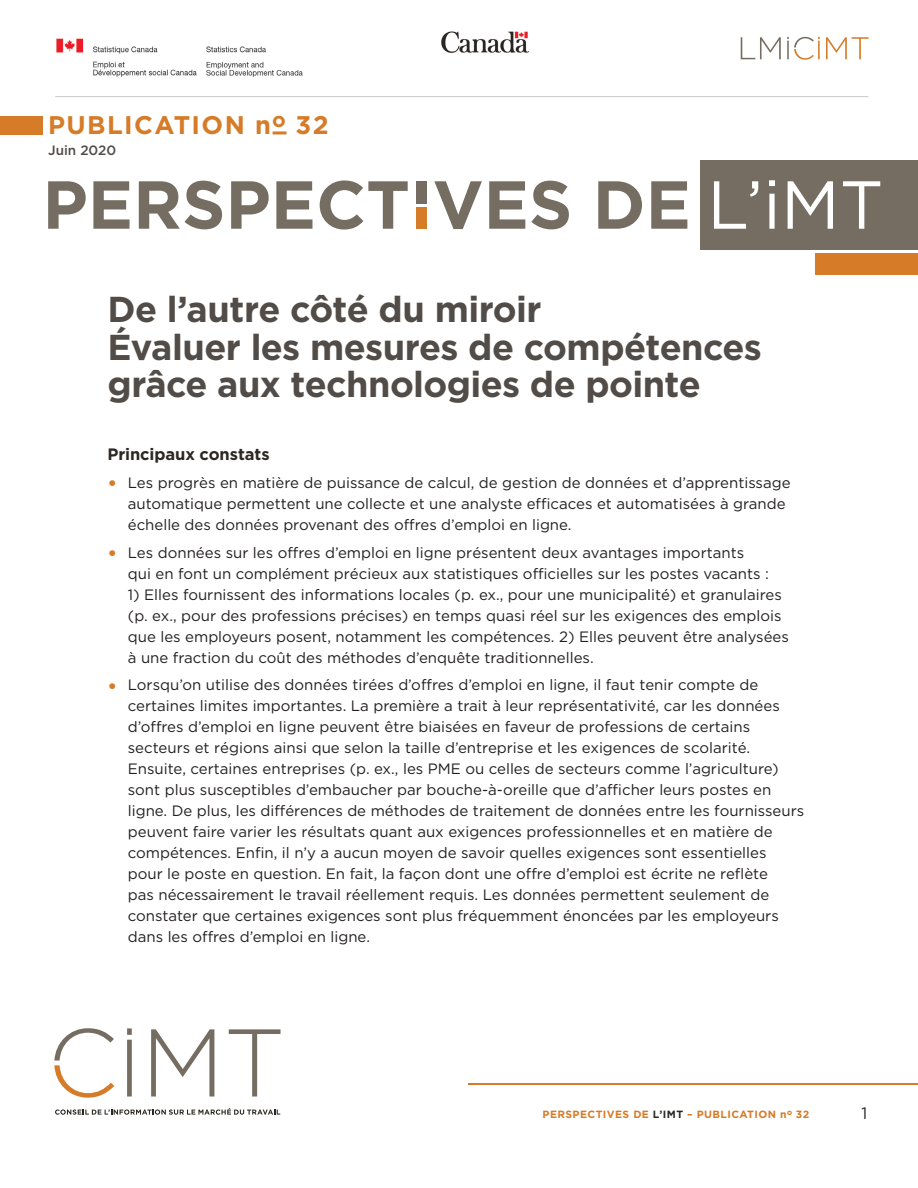
<style>
.page{position:relative;width:918px;height:1188px;background:#fff}
.page>*{position:absolute;margin:0;border:0;box-sizing:border-box;transform-origin:0 0}
.t1{font:700 36px/37.5px "Gotham HTF";letter-spacing:-.015em;color:#514c48}
.t2{font:700 25.5px "Gotham HTF";letter-spacing:.055em;color:#d67b27}
.t3{font:700 16.5px "Gotham HTF";letter-spacing:-.005em;color:#2b2824}
.t4{font:16.5px "Gotham HTF";color:#2b2824}
.t5{font:15px/21px "Gotham HTF";color:#231f20}
.t6{font:500 13.5px "Gotham HTF";color:#514c48}
.t7{font:700 10.5px "Gotham HTF";letter-spacing:.04em;color:#d67b27}
.s1{font-weight:700;font-size:19.5px;color:#d67b27}
.s2{color:#2b2824}
</style>
<div class="page">
<hr style="left:468px;top:1083px;width:450px;height:2px;background:#d67b27">
<svg style="left:55px;top:1108px;width:225px;height:7px"></svg>
<svg style="left:54px;top:1028px;width:227px;height:70px"></svg>
<div style="left:0;top:116px;width:42px;height:18px;background:#d67b27"></div>
<hr style="left:273px;top:131px;width:14px;height:3px;background:#d67b27">
<div style="left:701px;top:160px;width:217px;height:90px;background:#756d62"></div>
<div style="left:815px;top:253px;width:103px;height:22px;background:#d67b27"></div>
<svg style="left:48px;top:180px;width:639px;height:50px"></svg>
<svg style="left:714px;top:180px;width:166px;height:49px"></svg>
<div style="left:416px;top:207px;width:11px;height:22px;background:#d67b27"></div>
<div style="left:416px;top:181px;width:11px;height:22px;background:#756d62"></div>
<svg style="left:741px;top:37px;width:128px;height:23px"></svg>
<hr style="left:55px;top:96px;width:815px;height:3px;background:#231f20;opacity:.75">
<img style="left:56px;top:31px;width:473px;height:46px">
<h2 class="t2" style="left:48px;top:111px;width:282px">PUBLICATION n<sup>O</sup> 32</h2>
<p class="t6" style="left:48px;top:143px;width:70px">Juin 2020</p>
<h1 class="t1" style="left:108px;top:290px;width:656px">De l’autre côté du miroir<br>Évaluer les mesures de compétences grâce aux technologies de pointe</h1>
<p class="t3" style="left:108px;top:445px;width:164px">Principaux constats</p>
<p class="t5" style="left:128px;top:472px;width:664px;text-indent:-20px"><span class="s1">•</span> Les progrès en matière de puissance de calcul, de gestion de données et d’apprentissage automatique permettent une collecte et une analyste efficaces et automatisées à grande échelle des données provenant des offres d’emploi en ligne.</p>
<p class="t5" style="left:128px;top:542px;width:643px;text-indent:-20px"><span class="s1">•</span> Les données sur les offres d’emploi en ligne présentent deux avantages importants qui en font un complément précieux aux statistiques officielles sur les postes vacants :</p>
<p class="t5" style="left:128px;top:584px;width:663px">1) Elles fournissent des informations locales (p. ex., pour une municipalité) et granulaires (p. ex., pour des professions précises) en temps quasi réel sur les exigences des emplois que les employeurs posent, notamment les compétences. 2) Elles peuvent être analysées à une fraction du coût des méthodes d’enquête traditionnelles.</p>
<p class="t5" style="left:128px;top:674px;width:678px;text-indent:-20px"><span class="s1">•</span> Lorsqu’on utilise des données tirées d’offres d’emploi en ligne, il faut tenir compte de certaines limites importantes. La première a trait à leur représentativité, car les données d’offres d’emploi en ligne peuvent être biaisées en faveur de professions de certains secteurs et régions ainsi que selon la taille d’entreprise et les exigences de scolarité.<br>Ensuite, certaines entreprises (p. ex., les PME ou celles de secteurs comme l’agriculture) sont plus susceptibles d’embaucher par bouche-à-oreille que d’afficher leurs postes en ligne. De plus, les différences de méthodes de traitement de données entre les fournisseurs peuvent faire varier les résultats quant aux exigences professionnelles et en matière de compétences. Enfin, il n’y a aucun moyen de savoir quelles exigences sont essentielles pour le poste en question. En fait, la façon dont une offre d’emploi est écrite ne reflète<br>pas nécessairement le travail réellement requis. Les données permettent seulement de constater que certaines exigences sont plus fréquemment énoncées par les employeurs dans les offres d’emploi en ligne.</p>
<p class="t7" style="left:543px;top:1108px;width:268px">PERSPECTIVES DE <span class="s2">L’IMT</span> – PUBLICATION n<sup>O</sup> 32</p>
<p class="t4" style="left:862px;top:1104px;width:7px">1</p>
</div>
